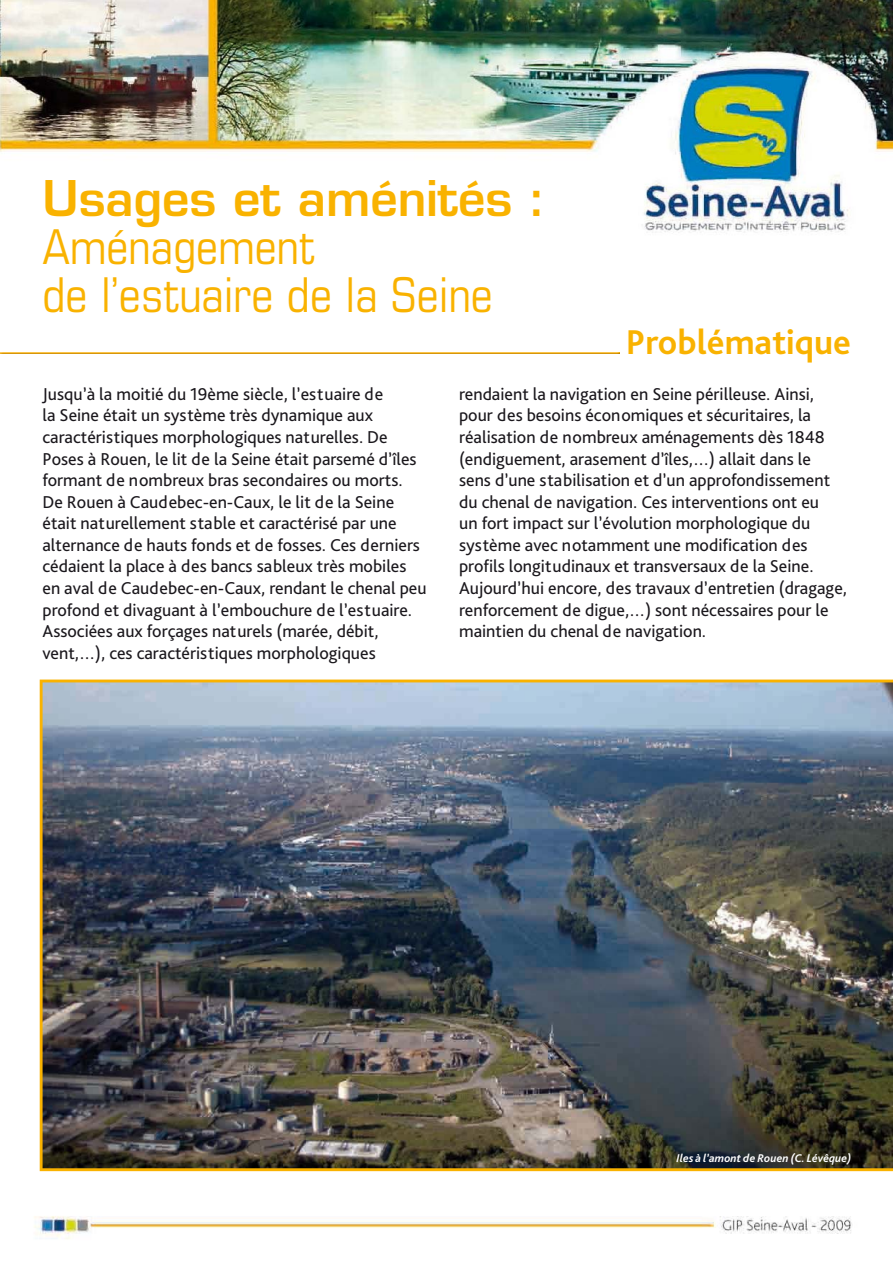
<style>
.page{position:relative;width:893px;height:1263px;background:#fff}
.page>*{position:absolute;margin:0;border:0;box-sizing:border-box;transform-origin:0 0}
.t1{font:condensed 48px/48px "Eurostile LT Std";color:#f9b200}
.t2{font:600 48px "Eurostile LT Std";color:#f9b200}
.t3{font:700 36px "Bliss Pro";color:#f9b200}
.t4{font:18px/21.6px "Bliss Pro";color:#1a171c}
.t5{font:italic 700 11.7px "Bliss Pro";color:#fff}
</style>
<div class="page">
<img style="left:34px;top:1136px;width:859px;height:103px">
<img style="left:0;top:0;width:893px;height:233px">
<img style="left:0;top:352px;width:620px;height:2px">
<img style="left:40px;top:680px;width:853px;height:491px">
<h1 class="t2" style="left:42px;top:172px;width:505px">Usages et aménités :</h1>
<h1 class="t1" style="left:42px;top:227px;width:452px">Aménagement<br>de l’estuaire de la Seine</h1>
<h2 class="t3" style="left:626px;top:328px;width:227px">Problématique</h2>
<p class="t4" style="left:43px;top:385px;width:386px">Jusqu’à la moitié du 19ème siècle, l’estuaire de<br>la Seine était un système très dynamique aux caractéristiques morphologiques naturelles. De Poses à Rouen, le lit de la Seine était parsemé d’îles formant de nombreux bras secondaires ou morts.<br>De Rouen à Caudebec-en-Caux, le lit de la Seine était naturellement stable et caractérisé par une alternance de hauts fonds et de fosses. Ces derniers cédaient la place à des bancs sableux très mobiles en aval de Caudebec-en-Caux, rendant le chenal peu profond et divaguant à l’embouchure de l’estuaire.<br>Associées aux forçages naturels (marée, débit, vent,…), ces caractéristiques morphologiques</p>
<p class="t4" style="left:459px;top:385px;width:389px">rendaient la navigation en Seine périlleuse. Ainsi, pour des besoins économiques et sécuritaires, la réalisation de nombreux aménagements dès 1848 (endiguement, arasement d’îles,…) allait dans le sens d’une stabilisation et d’un approfondissement du chenal de navigation. Ces interventions ont eu<br>un fort impact sur l’évolution morphologique du système avec notamment une modification des profils longitudinaux et transversaux de la Seine.<br>Aujourd’hui encore, des travaux d’entretien (dragage, renforcement de digue,…) sont nécessaires pour le maintien du chenal de navigation.</p>
<p class="t5" style="left:677px;top:1154px;width:176px">Iles à l’amont de Rouen (C. Lévêque)</p>
</div>
